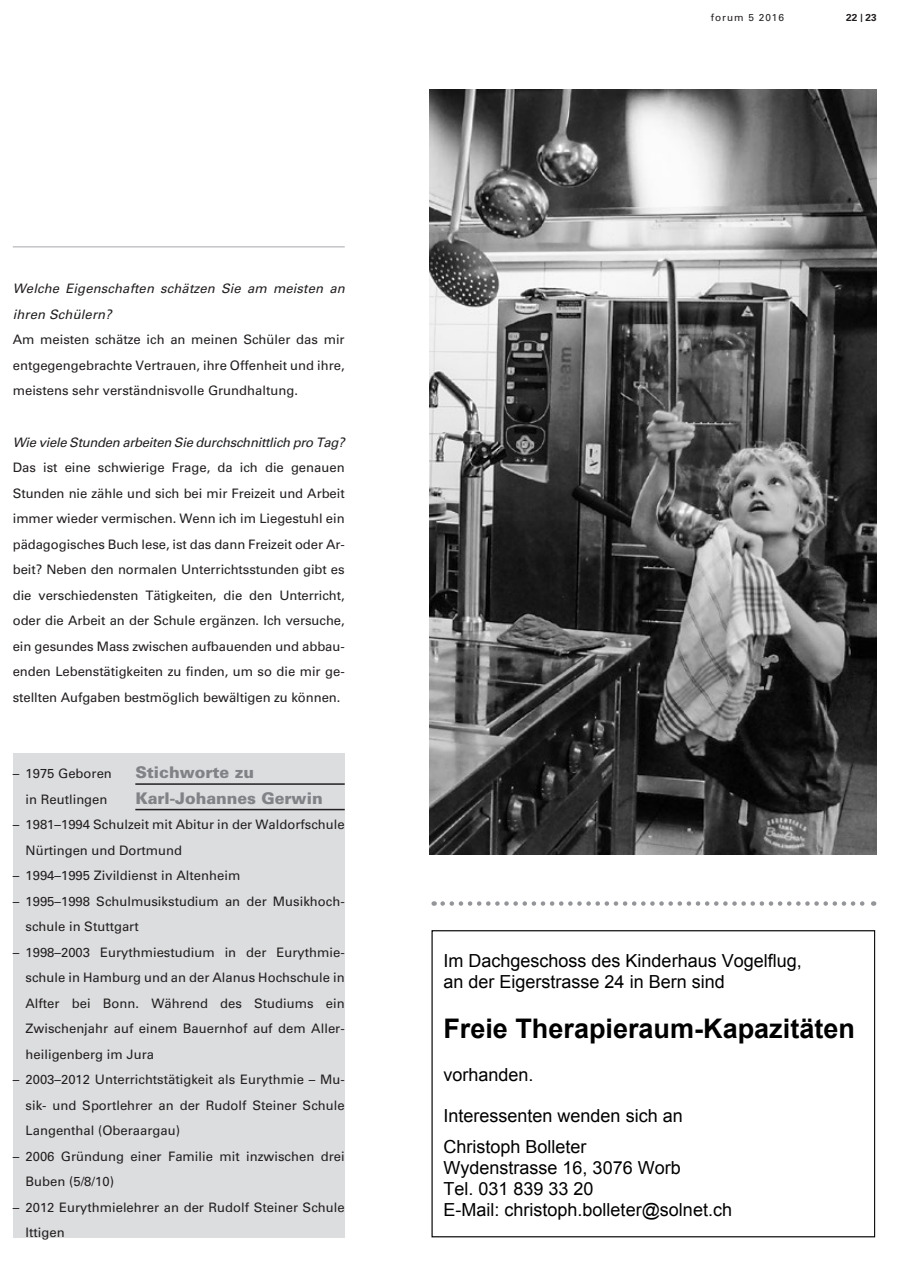
<style>
.page{position:relative;width:898px;height:1263px;background:#fff}
.page>*{position:absolute;margin:0;border:0;box-sizing:border-box;transform-origin:0 0}
.t1{font:700 27px "Arial";color:#000}
.t2{font:18px/20.7px "Arial";color:#000}
.t3{font:900 16.05px/25.5px "Univers";letter-spacing:-.005em;color:#808285}
.t4{font:13.05px/25.5px "Univers";color:#231f20}
.t5{font:italic 13.05px/25.5px "Univers";letter-spacing:.01em;color:#231f20}
.t6{font:italic 13.05px "Univers";letter-spacing:-.02em;color:#231f20}
.t7{font:10.05px "Univers";letter-spacing:.095em;color:#231f20}
.t8{font:700 10.05px "Univers";color:#231f20}
.s1{font-size:8.25px}
</style>
<div class="page">
<svg style="left:431px;top:930px;width:443px;height:307px"></svg>
<svg style="left:442px;top:901px;width:431px;height:5px"></svg>
<hr style="left:13px;top:247px;width:331px;height:1px;background:#a8a9ad">
<div style="left:13px;top:753px;width:331px;height:484px;background:#dcdddf"></div>
<hr style="left:135px;top:783px;width:209px;height:2px;background:#231f20">
<hr style="left:135px;top:809px;width:209px;height:1px;background:#231f20">
<img style="left:429px;top:89px;width:447px;height:766px">
<p class="t7" style="left:710px;top:11px;width:75px">forum 5 2016</p>
<p class="t8" style="left:845px;top:12px;width:32px">22 <span class="s1">|</span> 23</p>
<p class="t5" style="left:13px;top:276px;width:333px">Welche Eigenschaften schätzen Sie am meisten an ihren Schülern?</p>
<p class="t4" style="left:13px;top:327px;width:333px;text-align:justify">Am meisten schätze ich an meinen Schüler das mir entgegengebrachte Vertrauen, ihre Offenheit und ihre, meistens sehr verständnisvolle Grundhaltung.</p>
<p class="t6" style="left:13px;top:434px;width:333px">Wie viele Stunden arbeiten Sie durchschnittlich pro Tag?</p>
<p class="t4" style="left:13px;top:455px;width:333px;text-align:justify">Das ist eine schwierige Frage, da ich die genauen Stunden nie zähle und sich bei mir Freizeit und Arbeit immer wieder vermischen. Wenn ich im Liegestuhl ein pädagogisches Buch lese, ist das dann Freizeit oder Ar&shy;beit? Neben den normalen Unterrichtsstunden gibt es die verschiedensten Tätigkeiten, die den Unterricht, oder die Arbeit an der Schule ergänzen. Ich versuche, ein gesundes Mass zwischen aufbauenden und abbau&shy;enden Lebenstätigkeiten zu finden, um so die mir ge&shy;stellten Aufgaben bestmöglich bewältigen zu können.</p>
<p class="t3" style="left:135px;top:759px;width:189px">Stichworte zu<br>Karl-Johannes Gerwin</p>
<p class="t4" style="left:26px;top:761px;width:88px;text-indent:-13px">– 1975 Geboren in Reutlingen</p>
<p class="t4" style="left:26px;top:812px;width:320px;text-indent:-13px">– 1981–1994 Schulzeit mit Abitur in der Waldorfschule<br>Nürtingen und Dortmund</p>
<p class="t4" style="left:13px;top:863px;width:229px">– 1994–1995 Zivildienst in Altenheim</p>
<p class="t4" style="left:26px;top:888px;width:320px;text-indent:-13px">– 1995–1998 Schulmusikstudium an der Musikhoch&shy;schule in Stuttgart</p>
<p class="t4" style="left:26px;top:939px;width:320px;text-align:justify;text-indent:-13px">– 1998–2003 Eurythmiestudium in der Eurythmie&shy;schule in Hamburg und an der Alanus Hochschule in Alfter bei Bonn. Während des Studiums ein Zwischenjahr auf einem Bauernhof auf dem Aller&shy;heiligenberg im Jura</p>
<p class="t4" style="left:26px;top:1067px;width:320px;text-align:justify;text-indent:-13px">– 2003–2012 Unterrichtstätigkeit als Eurythmie – Mu&shy;sik- und Sportlehrer an der Rudolf Steiner Schule Langenthal (Oberaargau)</p>
<p class="t4" style="left:26px;top:1143px;width:320px;text-indent:-13px">– 2006 Gründung einer Familie mit inzwischen drei<br>Buben (5/8/10)</p>
<p class="t4" style="left:26px;top:1195px;width:320px;text-indent:-13px">– 2012 Eurythmielehrer an der Rudolf Steiner Schule<br>Ittigen</p>
<h2 class="t2" style="left:443px;top:950px;width:360px">Im Dachgeschoss des Kinderhaus Vogelflug, an der Eigerstrasse 24 in Bern sind</h2>
<h1 class="t1" style="left:443px;top:1010px;width:413px">Freie Therapieraum-Kapazitäten</h1>
<h2 class="t2" style="left:443px;top:1064px;width:91px">vorhanden.</h2>
<h2 class="t2" style="left:443px;top:1101px;width:241px;line-height:31px">Interessenten wenden sich an<br>Christoph Bolleter</h2>
<h2 class="t2" style="left:443px;top:1157px;width:290px">Wydenstrasse 16, 3076 Worb<br>Tel. 031 839 33 20<br>E-Mail: christoph.bolleter@solnet.ch</h2>
</div>
